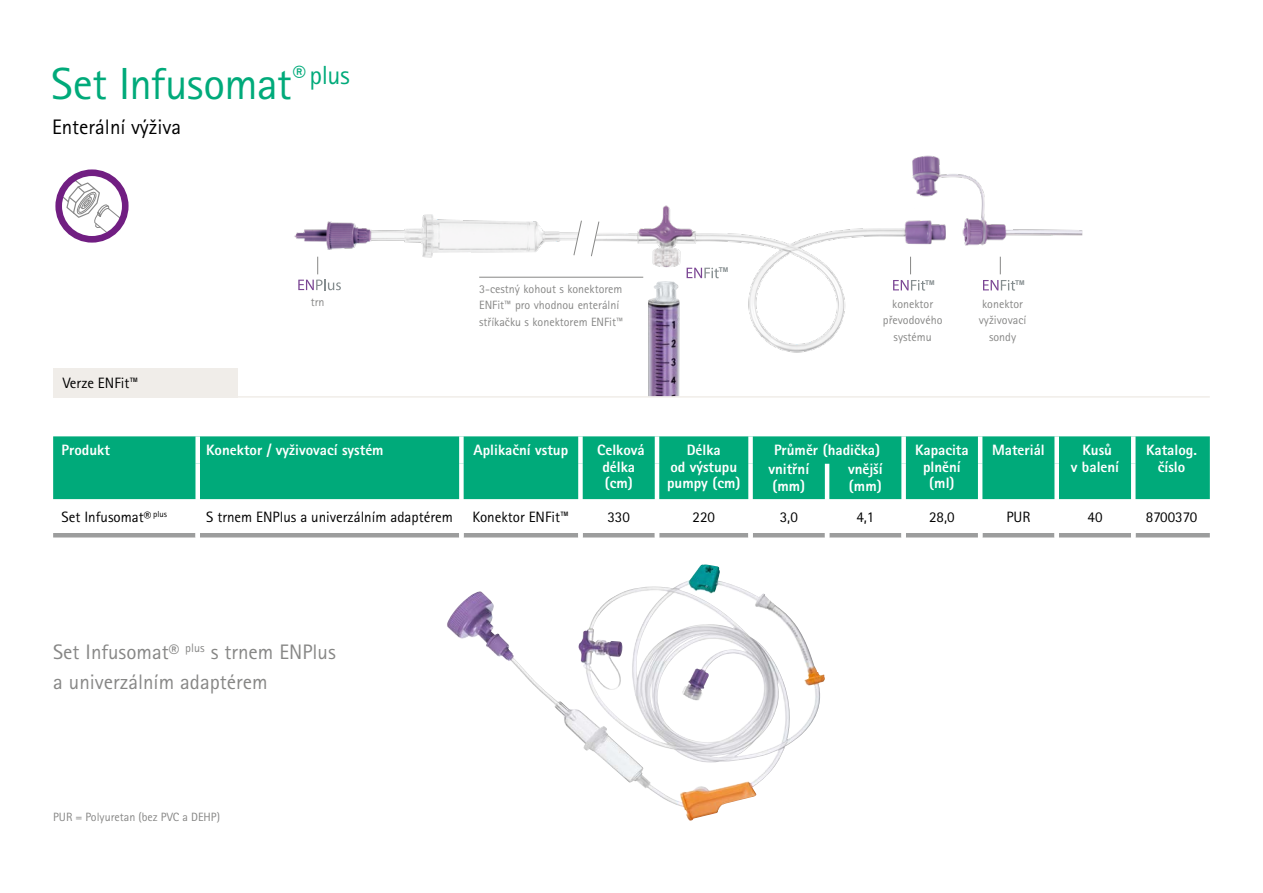
<style>
.page{position:relative;width:1263px;height:893px;background:#fff}
.page>*{position:absolute;margin:0;border:0;box-sizing:border-box;transform-origin:0 0}
.t1{font:45px "Rotis Sans Serif Pro";letter-spacing:-.015em;color:#00aa7a}
.t2{font:21px/30px "Rotis Sans Serif Pro";color:#878786}
.t3{font:21px "Rotis Sans Serif Pro";color:#000}
.t4{font:800 15px/16.5px "Rotis Sans Serif Pro";color:#fff;text-align:center}
.t5{font:15px "Rotis Sans Serif Pro";color:#000}
.t6{font:12px/16.5px "Rotis Sans Serif Pro";color:#878786;text-align:center}
.t7{font:700 6.6px "Arial";color:#858d8f}
</style>
<div class="page">
<div style="left:53px;top:368px;width:185px;height:29px;background:#f0ede9"></div>
<hr style="left:53px;top:396px;width:1157px;height:2px;background:#f0ede9">
<img style="left:495px;top:564px;width:283px;height:238px">
<hr style="left:479px;top:277px;width:164px;height:1px;background:#878786">
<img style="left:555px;top:155px;width:528px;height:198px">
<img style="left:294px;top:202px;width:292px;height:74px">
<img style="left:648px;top:281px;width:32px;height:115px">
<svg style="left:687px;top:268px;width:32px;height:10px"></svg>
<svg style="left:298px;top:257px;width:43px;height:33px"></svg>
<svg style="left:590px;top:221px;width:10px;height:36px"></svg>
<svg style="left:573px;top:220px;width:9px;height:36px"></svg>
<svg style="left:910px;top:257px;width:1px;height:17px"></svg>
<svg style="left:893px;top:280px;width:32px;height:11px"></svg>
<svg style="left:1000px;top:257px;width:1px;height:17px"></svg>
<svg style="left:983px;top:280px;width:32px;height:11px"></svg>
<div style="left:55px;top:169px;width:74px;height:74px;border:7px solid #711e82;border-radius:50%"></div>
<svg style="left:57px;top:176px;width:65px;height:59px"></svg>
<div style="left:53px;top:436px;width:1157px;height:63px;background:#00aa7a"></div>
<hr style="left:53px;top:533px;width:142px;height:4px;background:#9c9d9d">
<hr style="left:200px;top:533px;width:259px;height:4px;background:#9c9d9d">
<hr style="left:464px;top:533px;width:114px;height:4px;background:#9c9d9d">
<hr style="left:583px;top:533px;width:72px;height:4px;background:#9c9d9d">
<hr style="left:659px;top:533px;width:89px;height:4px;background:#9c9d9d">
<hr style="left:753px;top:533px;width:72px;height:4px;background:#9c9d9d">
<hr style="left:829px;top:533px;width:72px;height:4px;background:#9c9d9d">
<hr style="left:906px;top:533px;width:72px;height:4px;background:#9c9d9d">
<hr style="left:982px;top:533px;width:72px;height:4px;background:#9c9d9d">
<hr style="left:1059px;top:533px;width:72px;height:4px;background:#9c9d9d">
<hr style="left:1135px;top:533px;width:75px;height:4px;background:#9c9d9d">
<div style="left:195px;top:436px;width:5px;height:28px;background:#fff"></div>
<div style="left:459px;top:436px;width:5px;height:28px;background:#fff"></div>
<div style="left:578px;top:436px;width:5px;height:28px;background:#fff"></div>
<hr style="left:655px;top:436px;width:4px;height:28px;background:#fff">
<div style="left:195px;top:464px;width:5px;height:35px;background:#fff"></div>
<div style="left:459px;top:464px;width:5px;height:35px;background:#fff"></div>
<div style="left:578px;top:464px;width:5px;height:35px;background:#fff"></div>
<hr style="left:655px;top:464px;width:4px;height:35px;background:#fff">
<div style="left:748px;top:436px;width:5px;height:28px;background:#fff"></div>
<div style="left:901px;top:436px;width:5px;height:28px;background:#fff"></div>
<hr style="left:978px;top:436px;width:4px;height:28px;background:#fff">
<div style="left:1054px;top:436px;width:5px;height:28px;background:#fff"></div>
<hr style="left:1131px;top:436px;width:4px;height:28px;background:#fff">
<hr style="left:978px;top:464px;width:4px;height:35px;background:#fff">
<div style="left:1054px;top:464px;width:5px;height:35px;background:#fff"></div>
<hr style="left:1131px;top:464px;width:4px;height:35px;background:#fff">
<div style="left:748px;top:464px;width:5px;height:35px;background:#fff"></div>
<hr style="left:825px;top:464px;width:4px;height:35px;background:#fff">
<div style="left:901px;top:464px;width:5px;height:35px;background:#fff"></div>
<h1 class="t1" style="left:51px;top:57px;width:300px">Set Infusomat<sup>®plus</sup></h1>
<h2 class="t3" style="left:52px;top:115px;width:131px">Enterální výživa</h2>
<p class="t5" style="left:63px;top:374px;width:77px">Verze ENFit™</p>
<p class="t7" style="left:719px;top:266px;width:11px">TM</p>
<p class="t7" style="left:925px;top:278px;width:11px">TM</p>
<p class="t6" style="left:479px;top:281px;width:146px;text-align:left">3-cestný kohout s konektorem<br>ENFit™ pro vhodnou enterální stříkačku s konektorem ENFit™</p>
<p class="t6" style="left:311px;top:293px;width:15px">trn</p>
<p class="t6" style="left:883px;top:295px;width:61px">konektor převodového systému</p>
<p class="t7" style="left:1015px;top:278px;width:11px">TM</p>
<p class="t6" style="left:979px;top:295px;width:49px">konektor vyživovací sondy</p>
<p class="t4" style="left:62px;top:442px;width:50px">Produkt</p>
<p class="t4" style="left:206px;top:442px;width:179px">Konektor / vyživovací systém</p>
<p class="t4" style="left:474px;top:442px;width:96px">Aplikační vstup</p>
<p class="t4" style="left:597px;top:442px;width:49px">Celková délka (cm)</p>
<p class="t4" style="left:667px;top:442px;width:75px">Délka<br>od výstupu pumpy (cm)</p>
<p class="t4" style="left:774px;top:442px;width:108px">Průměr (hadička)</p>
<p class="t4" style="left:915px;top:442px;width:55px">Kapacita plnění (ml)</p>
<p class="t4" style="left:992px;top:442px;width:54px">Materiál</p>
<p class="t4" style="left:1071px;top:442px;width:50px">Kusů<br>v balení</p>
<p class="t4" style="left:1146px;top:442px;width:52px">Katalog.</p>
<p class="t4" style="left:768px;top:461px;width:42px">vnitřní</p>
<p class="t4" style="left:1158px;top:458px;width:29px">číslo</p>
<p class="t4" style="left:772px;top:477px;width:34px">(mm)</p>
<p class="t4" style="left:848px;top:461px;width:36px;text-align:left">vnější (mm)</p>
<p class="t5" style="left:62px;top:508px;width:107px">Set Infusomat® <sup>plus</sup></p>
<p class="t5" style="left:206px;top:508px;width:248px">S trnem ENPlus a univerzálním adaptérem</p>
<p class="t5" style="left:473px;top:508px;width:98px">Konektor ENFit™</p>
<p class="t5" style="left:607px;top:508px;width:24px">330</p>
<p class="t5" style="left:692px;top:508px;width:24px">220</p>
<p class="t5" style="left:780px;top:508px;width:20px">3,0</p>
<p class="t5" style="left:856px;top:508px;width:20px">4,1</p>
<p class="t5" style="left:929px;top:508px;width:27px">28,0</p>
<p class="t5" style="left:1006px;top:508px;width:26px">PUR</p>
<p class="t5" style="left:1087px;top:508px;width:16px">40</p>
<p class="t5" style="left:1146px;top:508px;width:53px">8700370</p>
<h2 class="t2" style="left:53px;top:637px;width:284px">Set Infusomat® <sup>plus</sup> s trnem ENPlus a univerzálním adaptérem</h2>
<p class="t6" style="left:53px;top:808px;width:168px">PUR = Polyuretan (bez PVC a DEHP)</p>
</div>
